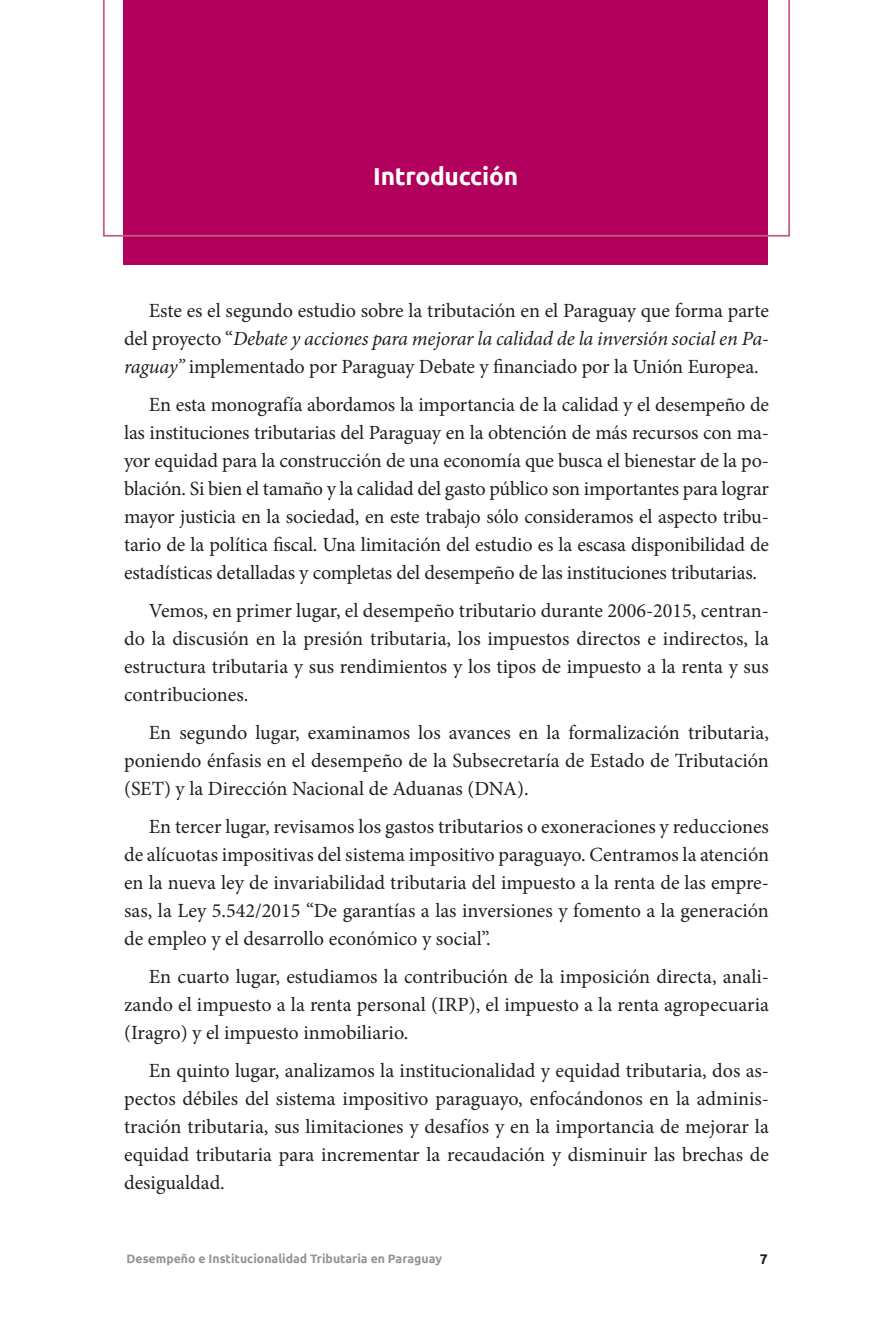
<style>
.page{position:relative;width:893px;height:1340px;background:#fff}
.page>*{position:absolute;margin:0;border:0;box-sizing:border-box;transform-origin:0 0}
.t1{font:700 24.5px "Ubuntu";letter-spacing:-.01em;color:#fff}
.t2{font:20.12px/28px "Minion Pro";letter-spacing:-.005em;color:#231f20;text-align:justify}
.t3{font:700 14px "Ubuntu";color:#231f20}
.t4{font:700 12.25px "Ubuntu";color:#939598}
.s1{font-style:italic}
</style>
<div class="page">
<div style="left:124px;top:0;width:644px;height:264px;background:#b1015c"></div>
<svg style="left:103px;top:0;width:687px;height:237px"></svg>
<p class="t1" style="left:373px;top:162px;width:146px">Introducción</p>
<p class="t2" style="left:124px;top:296px;width:646px;text-indent:25px">Este es el segundo estudio sobre la tributación en el Paraguay que forma parte del proyecto “<span class="s1">Debate y acciones para mejorar la calidad de la inversión social en Pa&shy;raguay”</span> implementado por Paraguay Debate y financiado por la Unión Europea.</p>
<p class="t2" style="left:124px;top:390px;width:646px;text-indent:25px">En esta monografía abordamos la importancia de la calidad y el desempeño de las instituciones tributarias del Paraguay en la obtención de más recursos con ma&shy;yor equidad para la construcción de una economía que busca el bienestar de la po&shy;blación. Si bien el tamaño y la calidad del gasto público son importantes para lograr mayor justicia en la sociedad, en este trabajo sólo consideramos el aspecto tribu&shy;tario de la política fiscal. Una limitación del estudio es la escasa disponibilidad de estadísticas detalladas y completas del desempeño de las instituciones tributarias.</p>
<p class="t2" style="left:124px;top:596px;width:646px;text-indent:25px">Vemos, en primer lugar, el desempeño tributario durante 2006-2015, centran&shy;do la discusión en la presión tributaria, los impuestos directos e indirectos, la estructura tributaria y sus rendimientos y los tipos de impuesto a la renta y sus contribuciones.</p>
<p class="t2" style="left:124px;top:718px;width:646px;text-indent:25px">En segundo lugar, examinamos los avances en la formalización tributaria, poniendo énfasis en el desempeño de la Subsecretaría de Estado de Tributación (SET) y la Dirección Nacional de Aduanas (DNA).</p>
<p class="t2" style="left:124px;top:812px;width:646px;text-indent:25px">En tercer lugar, revisamos los gastos tributarios o exoneraciones y reducciones de alícuotas impositivas del sistema impositivo paraguayo. Centramos la atención en la nueva ley de invariabilidad tributaria del impuesto a la renta de las empre&shy;sas, la Ley 5.542/2015 “De garantías a las inversiones y fomento a la generación de empleo y el desarrollo económico y social”.</p>
<p class="t2" style="left:124px;top:962px;width:646px;text-indent:25px">En cuarto lugar, estudiamos la contribución de la imposición directa, anali&shy;zando el impuesto a la renta personal (IRP), el impuesto a la renta agropecuaria (Iragro) y el impuesto inmobiliario.</p>
<p class="t2" style="left:124px;top:1056px;width:646px;text-indent:25px">En quinto lugar, analizamos la institucionalidad y equidad tributaria, dos as&shy;pectos débiles del sistema impositivo paraguayo, enfocándonos en la adminis&shy;tración tributaria, sus limitaciones y desafíos y en la importancia de mejorar la equidad tributaria para incrementar la recaudación y disminuir las brechas de desigualdad.</p>
<p class="t4" style="left:126px;top:1251px;width:317px">Desempeño e Institucionalidad Tributaria en Paraguay</p>
<p class="t3" style="left:760px;top:1250px;width:9px">7</p>
</div>
